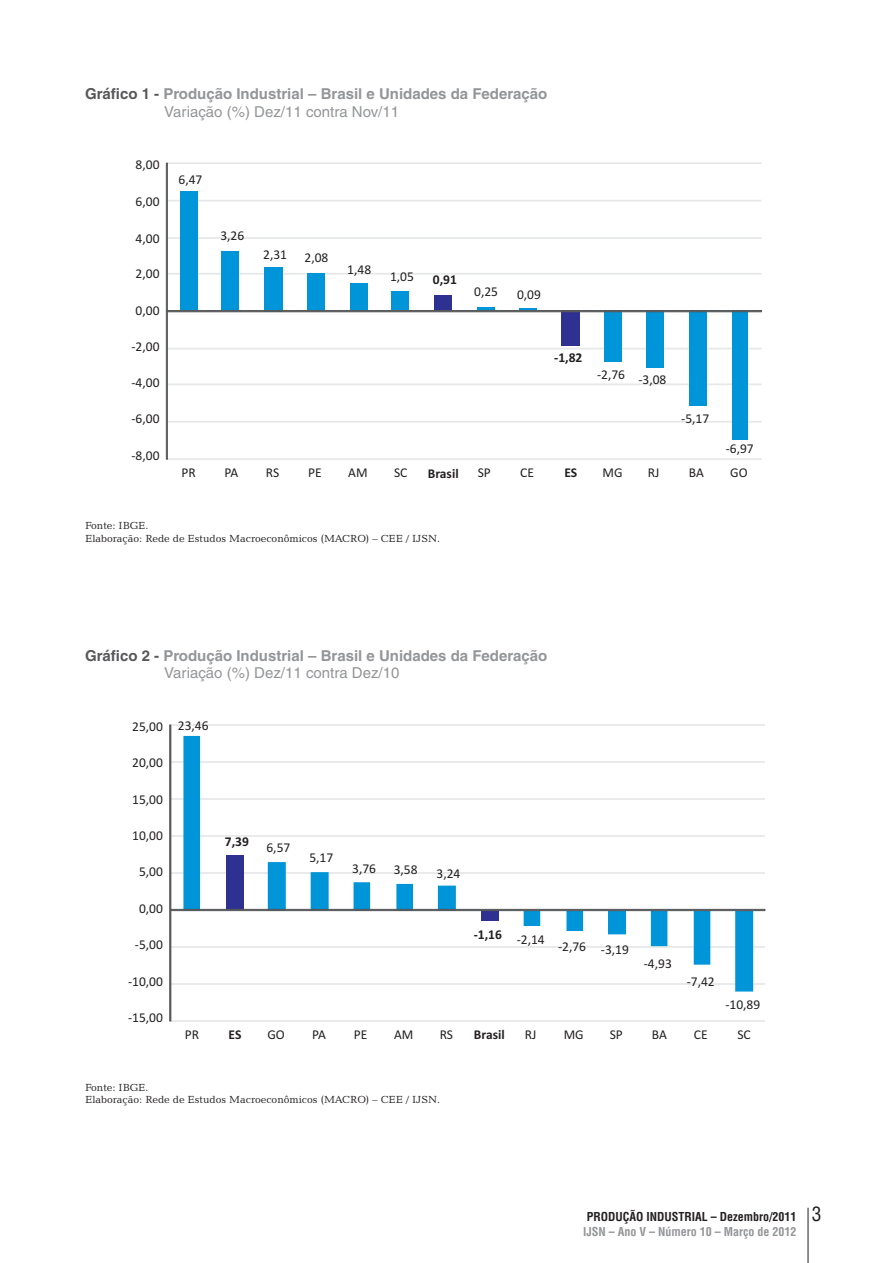
<style>
.page{position:relative;width:893px;height:1263px;background:#fff}
.page>*{position:absolute;margin:0;border:0;box-sizing:border-box;transform-origin:0 0}
.t1{font:700 15px/17.4px "Helvetica LT";color:#939598}
.t2{font:13.5px "Calibri";color:#231f20}
.t3{font:700 13.5px "Calibri";color:#231f20}
.t4{font:700 condensed 12px "Helvetica LT";color:#231f20}
.t5{font:700 condensed 12px "Helvetica LT";color:#939598}
.t6{font:10.5px/12.6px "Candida BT";color:#231f20}
.s1{color:#57585a}
.s2{font-weight:400}
.s3{font-weight:400;font-size:19.5px}
</style>
<div class="page">
<hr style="left:808px;top:1208px;width:1px;height:55px;background:#231f20">
<svg style="left:165px;top:162px;width:597px;height:298px"></svg>
<svg style="left:169px;top:724px;width:597px;height:298px"></svg>
<p class="t1" style="left:164px;top:87px;width:385px;text-indent:-79px"><span class="s1">Gráfico 1 -</span> Produção Industrial – Brasil e Unidades da Federação<br><span class="s2">Variação (%) Dez/11 contra Nov/11</span></p>
<p class="t2" style="left:136px;top:159px;width:25px">8,00</p>
<p class="t2" style="left:136px;top:196px;width:25px">6,00</p>
<p class="t2" style="left:136px;top:232px;width:25px">4,00</p>
<p class="t2" style="left:136px;top:268px;width:25px">2,00</p>
<p class="t2" style="left:136px;top:304px;width:25px">0,00</p>
<p class="t2" style="left:131px;top:341px;width:30px">-2,00</p>
<p class="t2" style="left:131px;top:376px;width:30px">-4,00</p>
<p class="t2" style="left:131px;top:413px;width:30px">-6,00</p>
<p class="t2" style="left:131px;top:450px;width:30px">-8,00</p>
<p class="t2" style="left:179px;top:173px;width:25px">6,47</p>
<p class="t2" style="left:220px;top:230px;width:25px">3,26</p>
<p class="t2" style="left:263px;top:249px;width:25px">2,31</p>
<p class="t2" style="left:305px;top:252px;width:25px">2,08</p>
<p class="t2" style="left:347px;top:264px;width:25px">1,48</p>
<p class="t2" style="left:390px;top:271px;width:25px">1,05</p>
<p class="t3" style="left:433px;top:274px;width:26px">0,91</p>
<p class="t2" style="left:474px;top:286px;width:25px">0,25</p>
<p class="t2" style="left:517px;top:289px;width:25px">0,09</p>
<p class="t3" style="left:554px;top:351px;width:30px">-1,82</p>
<p class="t2" style="left:597px;top:371px;width:71px">-2,76 -3,08</p>
<p class="t2" style="left:681px;top:413px;width:30px">-5,17</p>
<p class="t2" style="left:726px;top:443px;width:30px">-6,97</p>
<p class="t2" style="left:181px;top:467px;width:16px">PR</p>
<p class="t2" style="left:224px;top:467px;width:15px">PA</p>
<p class="t2" style="left:266px;top:467px;width:15px">RS</p>
<p class="t2" style="left:308px;top:467px;width:15px">PE</p>
<p class="t2" style="left:348px;top:467px;width:21px">AM</p>
<p class="t2" style="left:394px;top:467px;width:15px">SC</p>
<p class="t3" style="left:428px;top:467px;width:32px">Brasil</p>
<p class="t2" style="left:478px;top:467px;width:15px">SP</p>
<p class="t2" style="left:520px;top:467px;width:15px">CE</p>
<p class="t3" style="left:564px;top:467px;width:14px">ES</p>
<p class="t2" style="left:602px;top:467px;width:22px">MG</p>
<p class="t2" style="left:648px;top:467px;width:13px">RJ</p>
<p class="t2" style="left:689px;top:467px;width:17px">BA</p>
<p class="t2" style="left:730px;top:467px;width:19px">GO</p>
<p class="t6" style="left:85px;top:520px;width:356px">Fonte: IBGE.<br>Elaboração: Rede de Estudos Macroeconômicos (MACRO) – CEE / IJSN.</p>
<p class="t1" style="left:164px;top:648px;width:385px;text-indent:-79px"><span class="s1">Gráfico 2 -</span> Produção Industrial – Brasil e Unidades da Federação<br><span class="s2">Variação (%) Dez/11 contra Dez/10</span></p>
<p class="t2" style="left:132px;top:720px;width:32px">25,00</p>
<p class="t2" style="left:132px;top:757px;width:32px">20,00</p>
<p class="t2" style="left:132px;top:793px;width:32px">15,00</p>
<p class="t2" style="left:132px;top:830px;width:32px">10,00</p>
<p class="t2" style="left:139px;top:866px;width:25px">5,00</p>
<p class="t2" style="left:139px;top:903px;width:25px">0,00</p>
<p class="t2" style="left:135px;top:939px;width:30px">-5,00</p>
<p class="t2" style="left:128px;top:975px;width:36px">-10,00</p>
<p class="t2" style="left:128px;top:1012px;width:36px">-15,00</p>
<p class="t2" style="left:178px;top:719px;width:32px">23,46</p>
<p class="t3" style="left:225px;top:835px;width:26px">7,39</p>
<p class="t2" style="left:266px;top:842px;width:25px">6,57</p>
<p class="t2" style="left:309px;top:852px;width:25px">5,17</p>
<p class="t2" style="left:352px;top:862px;width:25px">3,76</p>
<p class="t2" style="left:394px;top:864px;width:25px">3,58</p>
<p class="t2" style="left:437px;top:867px;width:25px">3,24</p>
<p class="t3" style="left:474px;top:929px;width:73px">-1,16 <span class="s2">-2,14</span></p>
<p class="t2" style="left:558px;top:942px;width:72px">-2,76 -3,19</p>
<p class="t2" style="left:644px;top:957px;width:30px">-4,93</p>
<p class="t2" style="left:687px;top:976px;width:30px">-7,42</p>
<p class="t2" style="left:725px;top:999px;width:36px">-10,89</p>
<p class="t2" style="left:185px;top:1028px;width:16px">PR</p>
<p class="t3" style="left:229px;top:1029px;width:14px">ES</p>
<p class="t2" style="left:267px;top:1029px;width:19px">GO</p>
<p class="t2" style="left:312px;top:1028px;width:15px">PA</p>
<p class="t2" style="left:354px;top:1028px;width:15px">PE</p>
<p class="t2" style="left:394px;top:1028px;width:21px">AM</p>
<p class="t2" style="left:440px;top:1029px;width:15px">RS</p>
<p class="t3" style="left:474px;top:1029px;width:32px">Brasil</p>
<p class="t2" style="left:525px;top:1028px;width:13px">RJ</p>
<p class="t2" style="left:564px;top:1029px;width:22px">MG</p>
<p class="t2" style="left:610px;top:1029px;width:15px">SP</p>
<p class="t2" style="left:652px;top:1028px;width:17px">BA</p>
<p class="t2" style="left:694px;top:1029px;width:15px">CE</p>
<p class="t2" style="left:737px;top:1029px;width:15px">SC</p>
<p class="t6" style="left:85px;top:1082px;width:356px">Fonte: IBGE.<br>Elaboração: Rede de Estudos Macroeconômicos (MACRO) – CEE / IJSN.</p>
<p class="t4" style="left:587px;top:1211px;width:236px">PRODUÇÃO INDUSTRIAL – Dezembro/2011 <span class="s3">3</span></p>
<p class="t5" style="left:583px;top:1227px;width:215px">IJSN – Ano V – Número 10 – Março de 2012</p>
</div>
